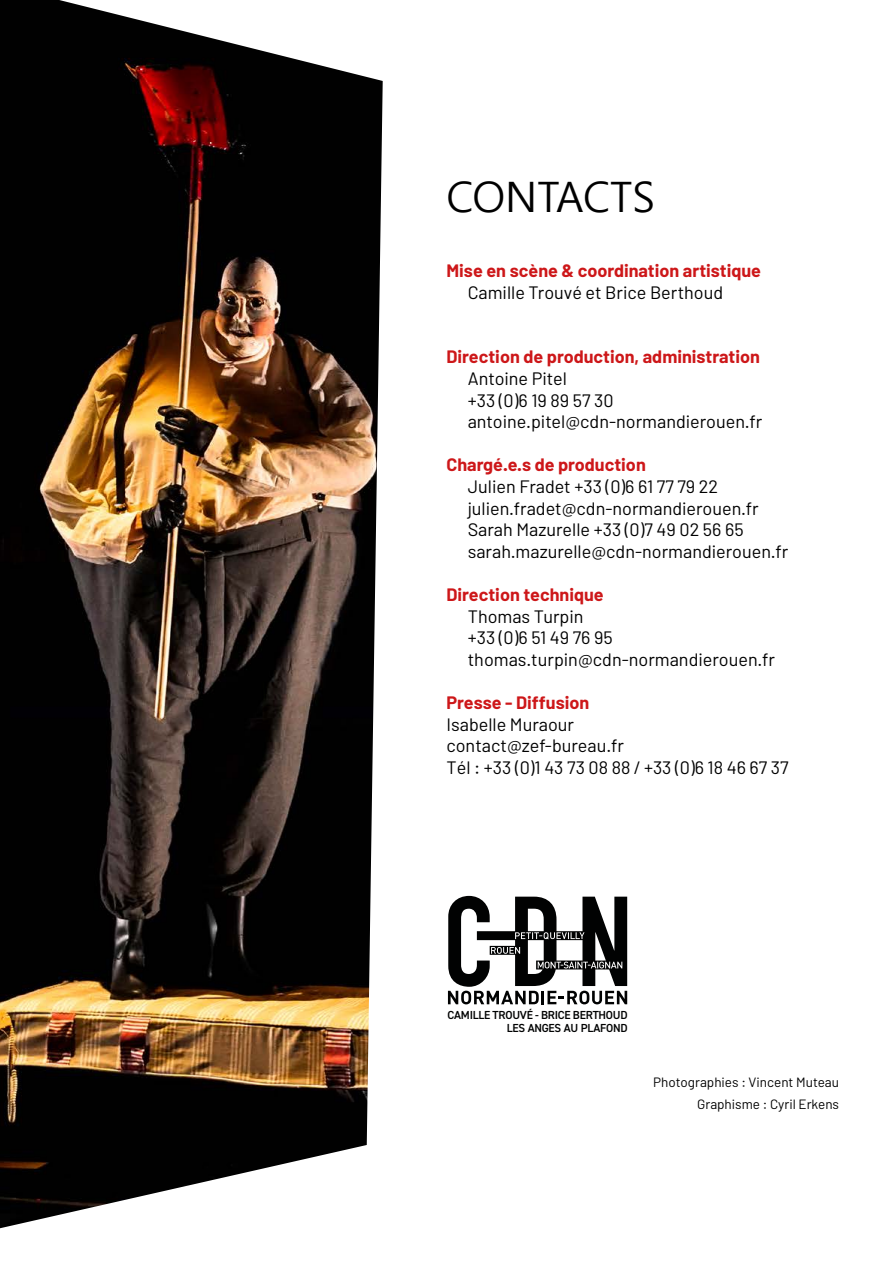
<style>
.page{position:relative;width:893px;height:1263px;background:#fff}
.page>*{position:absolute;margin:0;border:0;box-sizing:border-box;transform-origin:0 0}
.t1{font:42px "Malgun Gothic";color:#000}
.t2{font:18px/21.6px "Barlow";color:#000}
.t3{font:700 18px "Barlow";color:#cd1719}
.t4{font:13.5px/21.6px "Barlow";color:#000;text-align:right}
.t5{font:600 11.7px/13.5px "DIN2014";letter-spacing:-.02em;color:#010202;text-align:right}
</style>
<div class="page">
<img style="left:0;top:0;width:383px;height:1228px">
<svg style="left:448px;top:896px;width:179px;height:108px"></svg>
<h1 class="t1" style="left:446px;top:173px;width:210px">CONTACTS</h1>
<p class="t3" style="left:446px;top:259px;width:316px">Mise en scène &amp; coordination artistique</p>
<p class="t2" style="left:468px;top:281px;width:257px">Camille Trouvé et Brice Berthoud</p>
<p class="t3" style="left:446px;top:346px;width:315px">Direction de production, administration</p>
<p class="t2" style="left:468px;top:367px;width:296px">Antoine Pitel<br>+33 (0)6 19 89 57 30 antoine.pitel@cdn-normandierouen.fr</p>
<p class="t3" style="left:446px;top:454px;width:201px">Chargé.e.s de production</p>
<p class="t2" style="left:468px;top:475px;width:322px">Julien Fradet +33 (0)6 61 77 79 22 julien.fradet@cdn-normandierouen.fr Sarah Mazurelle +33 (0)7 49 02 56 65 sarah.mazurelle@cdn-normandierouen.fr</p>
<p class="t3" style="left:446px;top:583px;width:159px">Direction technique</p>
<p class="t2" style="left:468px;top:605px;width:309px">Thomas Turpin<br>+33 (0)6 51 49 76 95 thomas.turpin@cdn-normandierouen.fr</p>
<p class="t3" style="left:446px;top:691px;width:144px">Presse - Diffusion</p>
<p class="t2" style="left:446px;top:713px;width:344px">Isabelle Muraour<br>contact@zef-bureau.fr<br>Tél : +33 (0)1 43 73 08 88 / +33 (0)6 18 46 67 37</p>
<p class="t5" style="left:448px;top:1009px;width:182px">CAMILLE TROUVÉ - BRICE BERTHOUD<br>LES ANGES AU PLAFOND</p>
<p class="t4" style="left:653px;top:1071px;width:187px">Photographies : Vincent Muteau<br>Graphisme : Cyril Erkens</p>
</div>
